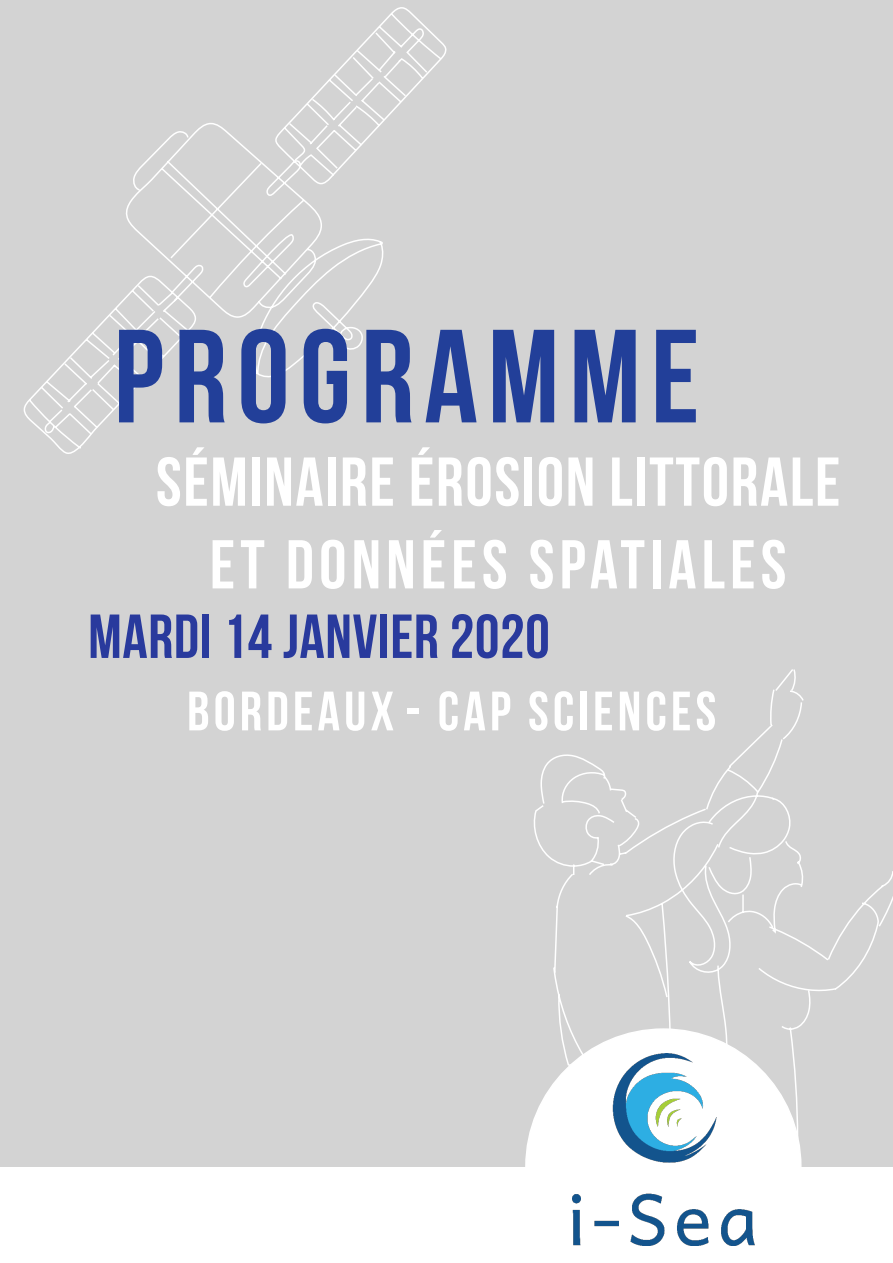
<style>
.page{position:relative;width:893px;height:1263px;background:#fff}
.page>*{position:absolute;margin:0;border:0;box-sizing:border-box;transform-origin:0 0}
.t1{font:700 132.3px "Bebas Neue";letter-spacing:.075em;color:#223f99}
.t2{font:700 68.85px "Bebas Neue";letter-spacing:.025em;color:#fff}
.t3{font:700 68.85px "Bebas Neue";letter-spacing:.075em;color:#fff}
.t4{font:700 62.1px "Bebas Neue";letter-spacing:.01em;color:#293a9d}
.t5{font:700 55.35px "Bebas Neue";letter-spacing:.075em;color:#fff}
</style>
<div class="page">
<div style="left:0;top:0;width:893px;height:1166px;background:#d3d3d3"></div>
<svg style="left:23px;top:7px;width:424px;height:447px"></svg>
<svg style="left:531px;top:669px;width:362px;height:498px"></svg>
<img style="left:573px;top:1053px;width:181px;height:193px">
<p class="t1" style="left:114px;top:304px;width:587px">PROGRAMME</p>
<p class="t2" style="left:156px;top:444px;width:686px">SÉMINAIRE ÉROSION LITTORALE</p>
<p class="t3" style="left:210px;top:527px;width:578px">ET DONNÉES SPATIALES</p>
<p class="t4" style="left:88px;top:602px;width:463px">MARDI 14 JANVIER 2020</p>
<p class="t5" style="left:187px;top:681px;width:531px">BORDEAUX - CAP SCIENCES</p>
</div>
